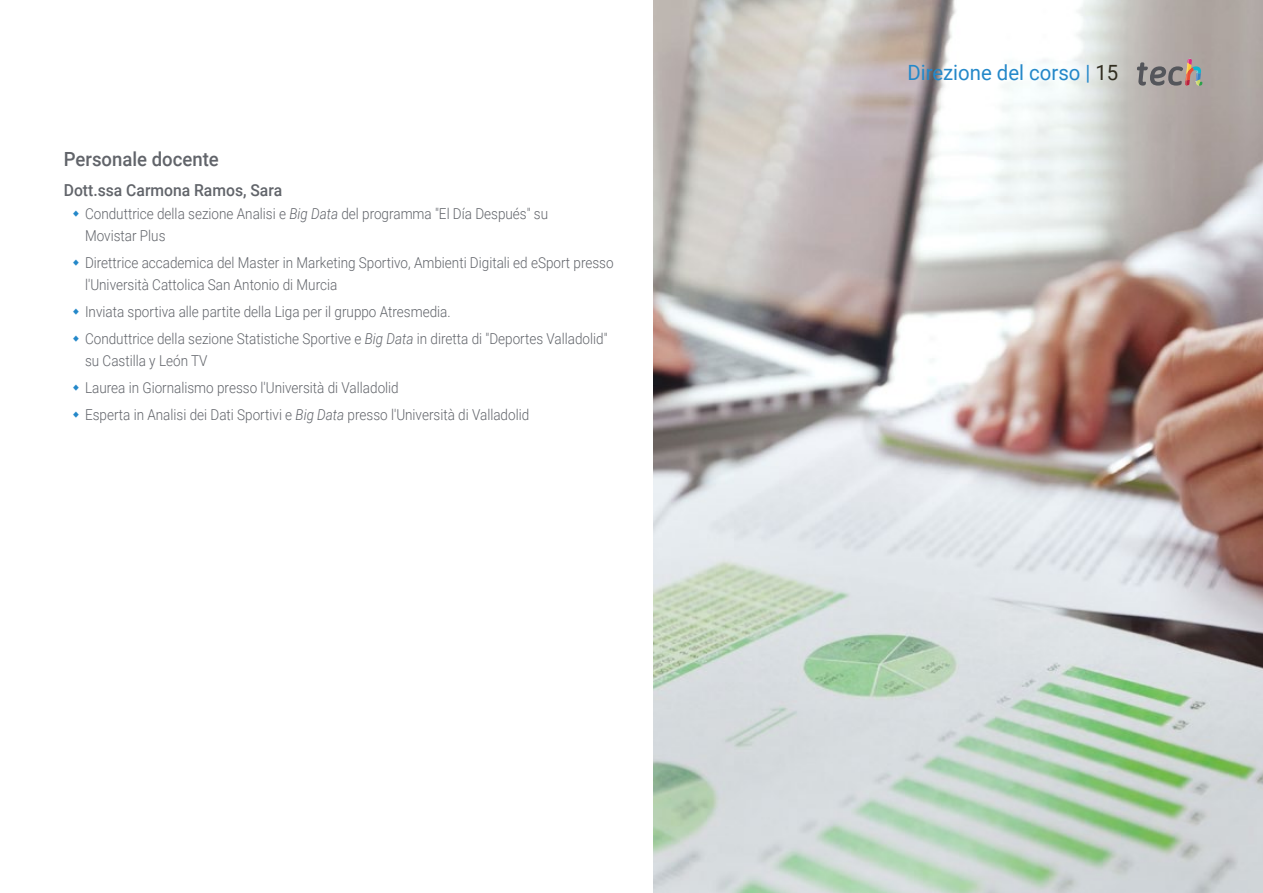
<style>
.page{position:relative;width:1263px;height:893px;background:#fff}
.page>*{position:absolute;margin:0;border:0;box-sizing:border-box;transform-origin:0 0}
.t1{font:21px "Roboto";color:#2488c9}
.t2{font:500 19.5px "Roboto";color:#61646a;scale:.95 1}
.t3{font:500 16.5px "Roboto";color:#61646a;scale:.95 1}
.t4{font:300 15px/26.7px "Roboto";color:#61646a;scale:.9 1}
.s1{font-style:italic}
.s2{color:#312e20}
</style>
<div class="page">
<img style="left:654px;top:0;width:609px;height:893px">
<svg style="left:1137px;top:59px;width:65px;height:27px;background:#98908e"></svg>
<h2 class="t2" style="left:64px;top:145px;width:165px">Personale docente</h2>
<p class="t3" style="left:64px;top:179px;width:231px">Dott.ssa Carmona Ramos, Sara</p>
<p class="t4" style="left:85px;top:202px;width:516px;line-height:22.5px">Conduttrice della sezione Analisi e <span class="s1">Big Data</span> del programma "El Día Después" su<br>Movistar Plus</p>
<p class="t4" style="left:85px;top:251px;width:589px;line-height:22.5px">Direttrice accademica del Master in Marketing Sportivo, Ambienti Digitali ed eSport presso l'Università Cattolica San Antonio di Murcia</p>
<p class="t4" style="left:85px;top:298px;width:582px">Inviata sportiva alle partite della Liga per il gruppo Atresmedia.<br>Conduttrice della sezione Statistiche Sportive e <span class="s1">Big Data</span> in diretta di "Deportes Valladolid"</p>
<p class="t4" style="left:85px;top:347px;width:495px">su Castilla y León TV<br>Laurea in Giornalismo presso l'Università di Valladolid<br>Esperta in Analisi dei Dati Sportivi e <span class="s1">Big Data</span> presso l'Università di Valladolid</p>
<h1 class="t1" style="left:907px;top:57px;width:213px">Direzione del corso | <span class="s2">15</span></h1>
</div>
